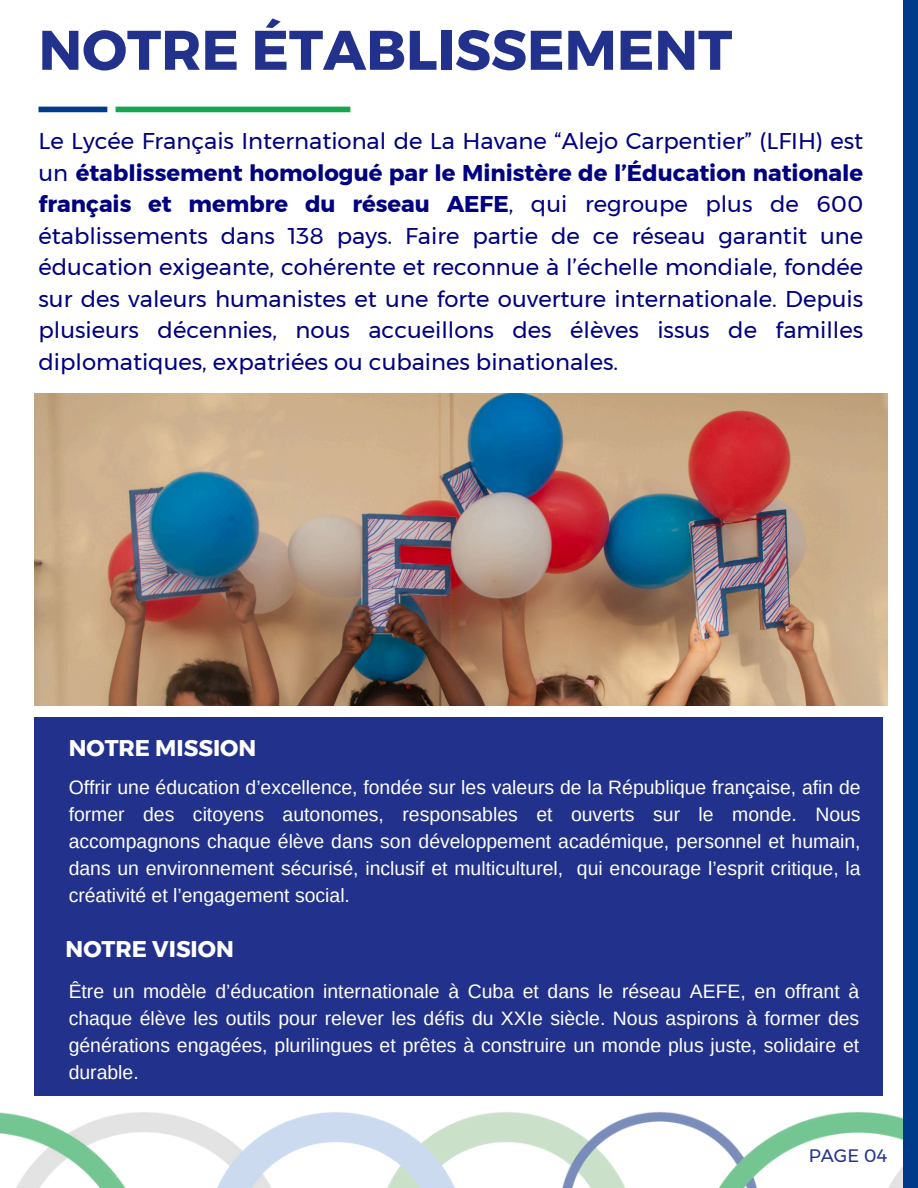
<style>
.page{position:relative;width:918px;height:1188px;background:#fff}
.page>*{position:absolute;margin:0;border:0;box-sizing:border-box;transform-origin:0 0}
.t1{font:700 55.65px "Gontserrat";color:#22328c}
.t2{font:22.8px/31.5px "Gontserrat";color:#000080;text-align:justify}
.t3{font:700 22.65px "Gontserrat";color:#fefffe}
.t4{font:19.35px/27px "Arimo";color:#fefffe;text-align:justify}
.t5{font:18px "Gontserrat";color:#22328c}
.s1{font-weight:700}
</style>
<div class="page">
<img style="left:0;top:1066px;width:903px;height:122px">
<div style="left:35px;top:718px;width:848px;height:378px;background:#22328c"></div>
<img style="left:35px;top:393px;width:852px;height:312px">
<div style="left:903px;top:0;width:15px;height:1188px;background:#003b8a"></div>
<div style="left:116px;top:107px;width:234px;height:5px;background:#17a64d"></div>
<div style="left:39px;top:107px;width:68px;height:5px;background:#003b8a"></div>
<p class="t1" style="left:39px;top:16px;width:695px">NOTRE ÉTABLISSEMENT</p>
<p class="t2" style="left:39px;top:125px;width:826px">Le Lycée Français International de La Havane “Alejo Carpentier” (LFIH) est un <span class="s1">établissement homologué par le Ministère de l’Éducation nationale français et membre du réseau AEFE</span>, qui regroupe plus de 600 établissements dans 138 pays. Faire partie de ce réseau garantit une éducation exigeante, cohérente et reconnue à l’échelle mondiale, fondée sur des valeurs humanistes et une forte ouverture internationale. Depuis plusieurs décennies, nous accueillons des élèves issus de familles diplomatiques, expatriées ou cubaines binationales.</p>
<p class="t3" style="left:69px;top:734px;width:189px">NOTRE MISSION</p>
<p class="t4" style="left:69px;top:774px;width:794px">Offrir une éducation d’excellence, fondée sur les valeurs de la République française, afin de former des citoyens autonomes, responsables et ouverts sur le monde. Nous accompagnons chaque élève dans son développement académique, personnel et humain, dans un environnement sécurisé, inclusif et multiculturel, qui encourage l’esprit critique, la créativité et l’engagement social.</p>
<h2 class="t3" style="left:66px;top:935px;width:170px">NOTRE VISION</h2>
<h3 class="t4" style="left:69px;top:977px;width:792px">Être un modèle d’éducation internationale à Cuba et dans le réseau AEFE, en offrant à chaque élève les outils pour relever les défis du XXIe siècle. Nous aspirons à former des générations engagées, plurilingues et prêtes à construire un monde plus juste, solidaire et durable.</h3>
<p class="t5" style="left:809px;top:1144px;width:80px">PAGE 04</p>
</div>
